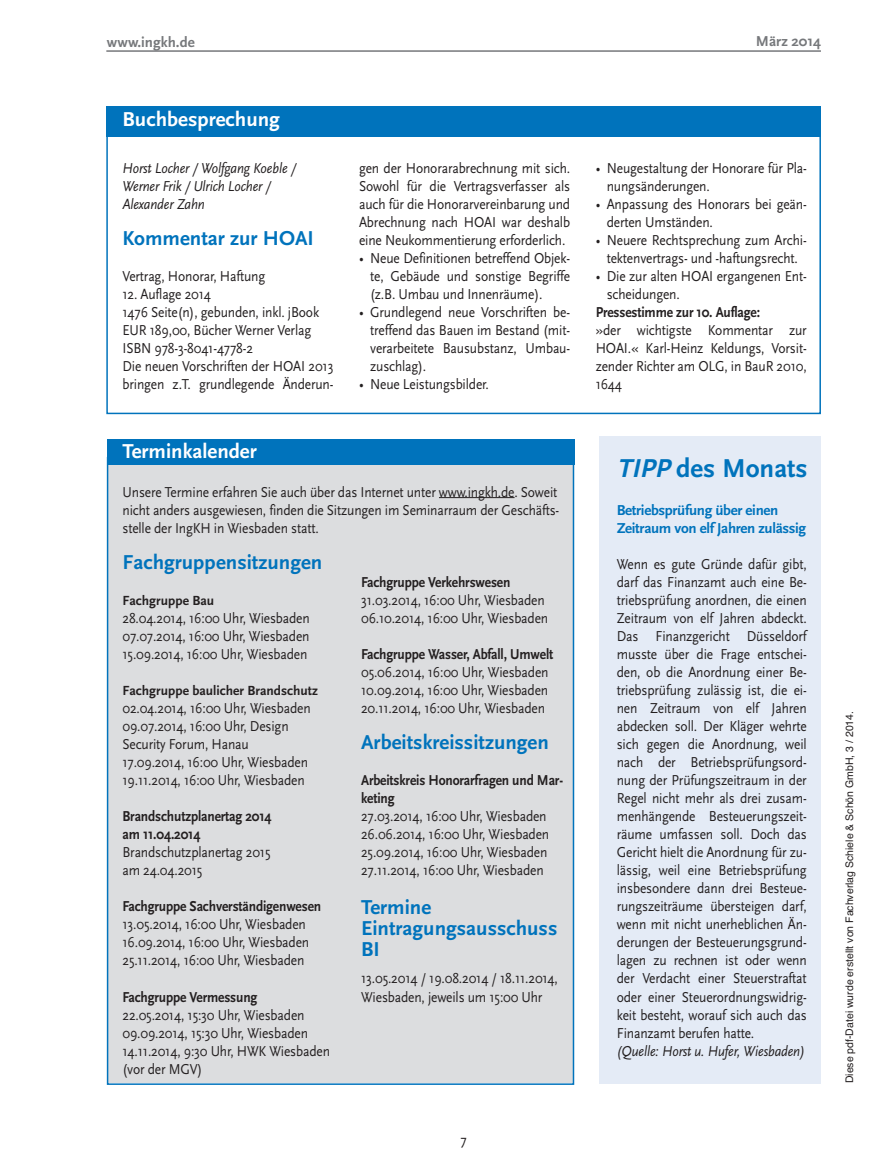
<style>
.page{position:relative;width:872px;height:1170px;background:#fff}
.page>*{position:absolute;margin:0;border:0;box-sizing:border-box;transform-origin:0 0}
.t1{font:700 27px "Scala Sans OT";color:#0073bc}
.t2{font:700 21px/21px "Scala Sans OT";color:#0073bc}
.t3{font:700 21px "Scala Sans OT";color:#fff}
.t4{font:15px/18px "Scala Sans";letter-spacing:-.01em;color:#231f20;scale:.9 1}
.t5{font:700 15px/18px "Scala Sans";letter-spacing:-.01em;color:#231f20;scale:.9 1}
.t6{font:italic 15px/18px "Scala Sans";letter-spacing:-.01em;color:#231f20;scale:.9 1}
.t7{font:700 15px/18px "Scala Sans OT";letter-spacing:-.025em;color:#0073bc}
.t8{font:700 15px "Scala Sans OT";color:#76787b}
.t9{font:700 13.8px "Scala Sans OT";color:#231f20}
.t10{font:10.5px "Helvetica";color:#231f20}
.s1{font-style:italic}
</style>
<div class="page">
<div style="left:600px;top:436px;width:221px;height:647px;background:#e4ebf6"></div>
<hr style="left:106px;top:50px;width:715px;height:2px;background:#76787b">
<div style="left:106px;top:134px;width:715px;height:280px;border:2px solid #0073bc"></div>
<div style="left:106px;top:106px;width:715px;height:30px;background:#0073bc"></div>
<div style="left:108px;top:458px;width:465px;height:625px;background:#dcdddf"></div>
<div style="left:107px;top:439px;width:467px;height:25px;background:#0073bc"></div>
<hr style="left:439px;top:497px;width:75px;height:1px;background:#231f20">
<p class="t8" style="left:107px;top:36px;width:89px">www.ingkh.de</p>
<p class="t8" style="left:756px;top:35px;width:66px">März 2014</p>
<h2 class="t3" style="left:122px;top:111px;width:159px">Buchbesprechung</h2>
<p class="t6" style="left:122px;top:159px;width:195px">Horst Locher / Wolfgang Koeble /<br>Werner Frik / Ulrich Locher /<br>Alexander Zahn</p>
<h2 class="t2" style="left:122px;top:229px;width:193px">Kommentar zur HOAI</h2>
<p class="t4" style="left:122px;top:267px;width:160px">Vertrag, Honorar, Haftung</p>
<p class="t4" style="left:122px;top:285px;width:236px">12. Auflage 2014<br>1476 Seite(n), gebunden, inkl. jBook<br>EUR 189,00, Bücher Werner Verlag<br>ISBN 978-3-8041-4778-2<br>Die neuen Vorschriften der HOAI 2013 bringen z.T. grundlegende Änderun-</p>
<p class="t4" style="left:359px;top:159px;width:236px;text-align:justify">gen der Honorarabrechnung mit sich.<br>Sowohl für die Vertragsverfasser als auch für die Honorarvereinbarung und Abrechnung nach HOAI war deshalb eine Neukommentierung erforderlich.</p>
<p class="t4" style="left:370px;top:249px;width:224px;text-align:justify;text-indent:-11px">• Neue Definitionen betreffend Objek&shy;te, Gebäude und sonstige Begriffe (z.B. Umbau und Innenräume).</p>
<p class="t4" style="left:370px;top:303px;width:224px;text-align:justify;text-indent:-11px">• Grundlegend neue Vorschriften be&shy;treffend das Bauen im Bestand (mit&shy;verarbeitete Bausubstanz, Umbau&shy;zuschlag).</p>
<p class="t4" style="left:359px;top:375px;width:146px">• Neue Leistungsbilder.</p>
<h2 class="t3" style="left:122px;top:443px;width:136px">Terminkalender</h2>
<p class="t4" style="left:122px;top:483px;width:487px">Unsere Termine erfahren Sie auch über das Internet unter www.ingkh.de. Soweit nicht anders ausgewiesen, finden die Sitzungen im Seminarraum der Geschäfts&shy;stelle der IngKH in Wiesbaden statt.</p>
<h2 class="t2" style="left:122px;top:553px;width:201px">Fachgruppensitzungen</h2>
<p class="t9" style="left:122px;top:595px;width:93px">Fachgruppe Bau</p>
<p class="t4" style="left:122px;top:609px;width:210px;text-align:justify">28.04.2014, 16:00 Uhr, Wiesbaden 07.07.2014, 16:00 Uhr, Wiesbaden 15.09.2014, 16:00 Uhr, Wiesbaden</p>
<p class="t9" style="left:122px;top:685px;width:197px">Fachgruppe baulicher Brandschutz</p>
<p class="t4" style="left:122px;top:699px;width:211px">02.04.2014, 16:00 Uhr, Wiesbaden<br>09.07.2014, 16:00 Uhr, Design<br>Security Forum, Hanau<br>17.09.2014, 16:00 Uhr, Wiesbaden<br>19.11.2014, 16:00 Uhr, Wiesbaden</p>
<p class="t5" style="left:122px;top:807px;width:167px">Brandschutzplanertag 2014 am 11.04.2014</p>
<p class="t4" style="left:122px;top:843px;width:166px">Brandschutzplanertag 2015 am 24.04.2015</p>
<p class="t5" style="left:122px;top:897px;width:222px">Fachgruppe Sachverständigenwesen</p>
<p class="t4" style="left:122px;top:915px;width:209px">13.05.2014, 16:00 Uhr, Wiesbaden<br>16.09.2014, 16:00 Uhr, Wiesbaden<br>25.11.2014, 16:00 Uhr, Wiesbaden</p>
<p class="t5" style="left:122px;top:987px;width:151px">Fachgruppe Vermessung</p>
<p class="t4" style="left:122px;top:1005px;width:232px">22.05.2014, 15:30 Uhr, Wiesbaden<br>09.09.2014, 15:30 Uhr, Wiesbaden<br>14.11.2014, 9:30 Uhr, HWK Wiesbaden (vor der MGV)</p>
<p class="t5" style="left:361px;top:573px;width:167px">Fachgruppe Verkehrswesen</p>
<p class="t4" style="left:361px;top:591px;width:209px">31.03.2014, 16:00 Uhr, Wiesbaden<br>06.10.2014, 16:00 Uhr, Wiesbaden</p>
<p class="t5" style="left:361px;top:645px;width:215px">Fachgruppe Wasser, Abfall, Umwelt</p>
<p class="t4" style="left:361px;top:663px;width:210px;text-align:justify">05.06.2014, 16:00 Uhr, Wiesbaden 10.09.2014, 16:00 Uhr, Wiesbaden 20.11.2014, 16:00 Uhr, Wiesbaden</p>
<h2 class="t2" style="left:361px;top:733px;width:189px">Arbeitskreissitzungen</h2>
<p class="t5" style="left:361px;top:771px;width:226px">Arbeitskreis Honorarfragen und Mar&shy;keting</p>
<p class="t4" style="left:361px;top:807px;width:210px">27.03.2014, 16:00 Uhr, Wiesbaden 26.06.2014, 16:00 Uhr, Wiesbaden 25.09.2014, 16:00 Uhr, Wiesbaden 27.11.2014, 16:00 Uhr, Wiesbaden</p>
<h2 class="t2" style="left:361px;top:898px;width:198px">Termine<br>Eintragungsausschuss<br>BI</h2>
<p class="t4" style="left:361px;top:969px;width:220px">13.05.2014 / 19.08.2014 / 18.11.2014,<br>Wiesbaden, jeweils um 15:00 Uhr</p>
<p class="t4" style="left:460px;top:1131px;width:8px">7</p>
<p class="t4" style="left:607px;top:159px;width:224px;text-indent:-11px">• Neugestaltung der Honorare für Pla&shy;nungsänderungen.</p>
<p class="t4" style="left:607px;top:195px;width:224px;text-indent:-11px">• Anpassung des Honorars bei geän&shy;derten Umständen.</p>
<p class="t4" style="left:595px;top:231px;width:236px;text-align:center">• Neuere Rechtsprechung zum Archi&shy;tektenvertrags- und -haftungsrecht.</p>
<p class="t4" style="left:607px;top:267px;width:224px;text-indent:-11px">• Die zur alten HOAI ergangenen Ent&shy;scheidungen.</p>
<p class="t5" style="left:595px;top:303px;width:184px">Pressestimme zur 10. Auflage:</p>
<p class="t4" style="left:595px;top:321px;width:236px;text-align:justify">»der wichtigste Kommentar zur HOAI.« Karl-Heinz Keldungs, Vorsit&shy;zender Richter am OLG, in BauR 2010, 1644</p>
<h1 class="t1" style="left:617px;top:457px;width:192px"><span class="s1">TIPP</span>des Monats</h1>
<p class="t7" style="left:617px;top:502px;width:191px">Betriebsprüfung über einen<br>Zeitraum von elf Jahren zulässig</p>
<p class="t4" style="left:617px;top:555px;width:213px;text-align:justify">Wenn es gute Gründe dafür gibt, darf das Finanzamt auch eine Be&shy;triebsprüfung anordnen, die einen Zeitraum von elf Jahren abdeckt.<br>Das Finanzgericht Düsseldorf musste über die Frage entschei&shy;den, ob die Anordnung einer Be&shy;triebsprüfung zulässig ist, die ei&shy;nen Zeitraum von elf Jahren abdecken soll. Der Kläger wehrte sich gegen die Anordnung, weil nach der Betriebsprüfungsord&shy;nung der Prüfungszeitraum in der Regel nicht mehr als drei zusam&shy;menhängende Besteuerungszeit&shy;räume umfassen soll. Doch das Gericht hielt die Anordnung für zu&shy;lässig, weil eine Betriebsprüfung insbesondere dann drei Besteue&shy;rungszeiträume übersteigen darf, wenn mit nicht unerheblichen Än&shy;derungen der Besteuerungsgrund&shy;lagen zu rechnen ist oder wenn der Verdacht einer Steuerstraftat oder einer Steuerordnungswidrig&shy;keit besteht, worauf sich auch das Finanzamt berufen hatte.</p>
<p class="t6" style="left:617px;top:1041px;width:211px">(Quelle: Horst u. Hufer, Wiesbaden)</p>
<p class="t10" style="left:843px;top:1083px;width:374px;rotate:-90deg">Diese pdf-Datei wurde erstellt von Fachverlag Schiele &amp; Schön GmbH, 3 / 2014.</p>
</div>
